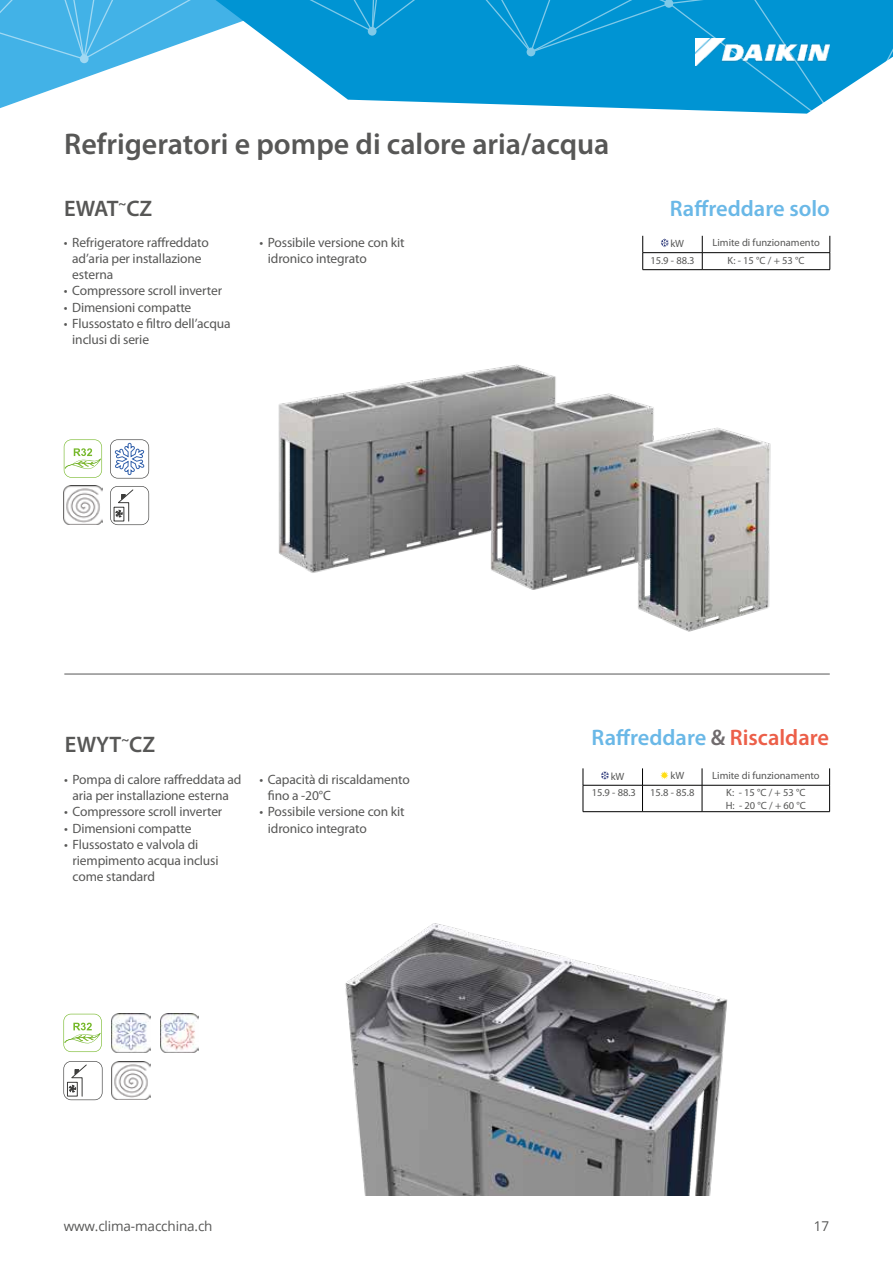
<style>
.page{position:relative;width:893px;height:1263px;background:#fff}
.page>*{position:absolute;margin:0;border:0;box-sizing:border-box;transform-origin:0 0}
.t1{font:600 30px "Myriad Pro";color:#575756}
.t2{font:600 22.5px "Myriad Pro";color:#6ab8e7}
.t3{font:600 22.5px "Myriad Pro";color:#575756}
.t4{font:13.5px/16.2px "Myriad Pro";letter-spacing:-.01em;color:#575756}
.t5{font:13.5px "Open Sans";letter-spacing:-.01em;color:#575756}
.t6{font:10.5px/16.4px "Myriad Pro";color:#575756}
.s1{color:#706b6d}
.s2{color:#ec5f49}
</style>
<div class="page">
<svg style="left:0;top:0;width:893px;height:114px"></svg>
<img style="left:695px;top:38px;width:134px;height:28px">
<svg style="left:110px;top:439px;width:39px;height:39px"></svg>
<svg style="left:110px;top:486px;width:39px;height:39px"></svg>
<hr style="left:64px;top:674px;width:766px;height:1px;background:#575756">
<img style="left:212px;top:364px;width:618px;height:311px">
<img style="left:345px;top:923px;width:383px;height:272px">
<img style="left:112px;top:1014px;width:38px;height:38px">
<hr style="left:643px;top:252px;width:59px;height:1px;background:#000">
<svg style="left:642px;top:236px;width:1px;height:34px"></svg>
<hr style="left:702px;top:252px;width:128px;height:1px;background:#000">
<svg style="left:702px;top:236px;width:1px;height:33px"></svg>
<svg style="left:830px;top:236px;width:1px;height:34px"></svg>
<hr style="left:643px;top:269px;width:59px;height:1px;background:#000">
<hr style="left:702px;top:269px;width:128px;height:1px;background:#000">
<svg style="left:661px;top:239px;width:7px;height:8px"></svg>
<img style="left:64px;top:486px;width:38px;height:38px">
<hr style="left:583px;top:785px;width:59px;height:1px;background:#000">
<svg style="left:583px;top:768px;width:1px;height:43px"></svg>
<hr style="left:642px;top:785px;width:60px;height:1px;background:#000">
<svg style="left:642px;top:768px;width:1px;height:43px"></svg>
<hr style="left:702px;top:785px;width:128px;height:1px;background:#000">
<svg style="left:702px;top:768px;width:1px;height:43px"></svg>
<svg style="left:829px;top:768px;width:1px;height:43px"></svg>
<hr style="left:583px;top:811px;width:59px;height:1px;background:#000">
<hr style="left:642px;top:811px;width:60px;height:1px;background:#000">
<hr style="left:702px;top:811px;width:128px;height:1px;background:#000">
<svg style="left:601px;top:771px;width:8px;height:9px"></svg>
<svg style="left:660px;top:771px;width:9px;height:8px"></svg>
<svg style="left:63px;top:1061px;width:40px;height:39px"></svg>
<img style="left:160px;top:1014px;width:38px;height:38px">
<img style="left:112px;top:1061px;width:38px;height:39px">
<svg style="left:64px;top:439px;width:38px;height:39px"></svg>
<svg style="left:63px;top:1014px;width:39px;height:38px"></svg>
<h1 class="t1" style="left:64px;top:125px;width:547px">Refrigeratori e pompe di calore aria/acqua</h1>
<h2 class="t3" style="left:64px;top:194px;width:90px">EWAT<sup>~</sup>CZ</h2>
<p class="t4" style="left:72px;top:234px;width:138px;text-indent:-9px">• Refrigeratore raffreddato ad’aria per installazione esterna</p>
<p class="t4" style="left:64px;top:283px;width:160px">• Compressore scroll inverter</p>
<p class="t4" style="left:64px;top:299px;width:129px">• Dimensioni compatte</p>
<p class="t4" style="left:72px;top:315px;width:160px;text-indent:-9px">• Flussostato e filtro dell’acqua inclusi di serie</p>
<p class="t4" style="left:268px;top:234px;width:138px;text-indent:-9px">• Possibile versione con kit idronico integrato</p>
<h2 class="t2" style="left:670px;top:194px;width:162px">Raffreddare solo</h2>
<p class="t6" style="left:712px;top:235px;width:109px">Limite di funzionamento</p>
<p class="t6" style="left:650px;top:235px;width:46px;text-indent:20px">kW<br>15.9 - 88.3</p>
<p class="t6" style="left:727px;top:252px;width:79px">K: - 15 °C / + 53 °C</p>
<h2 class="t3" style="left:65px;top:730px;width:92px">EWYT<sup>~</sup>CZ</h2>
<p class="t4" style="left:64px;top:771px;width:179px;text-align:center">• Pompa di calore raffreddata ad aria per installazione esterna</p>
<p class="t4" style="left:64px;top:803px;width:160px">• Compressore scroll inverter</p>
<p class="t4" style="left:64px;top:820px;width:129px">• Dimensioni compatte</p>
<p class="t4" style="left:73px;top:836px;width:148px;text-indent:-9px">• Flussostato e valvola di riempimento acqua inclusi come standard</p>
<p class="t4" style="left:268px;top:771px;width:143px;text-indent:-9px">• Capacità di riscaldamento fino a -20°C</p>
<p class="t4" style="left:268px;top:803px;width:138px;text-indent:-9px">• Possibile versione con kit idronico integrato</p>
<p class="t5" style="left:64px;top:1216px;width:150px">www.clima-macchina.ch</p>
<h2 class="t2" style="left:592px;top:723px;width:239px">Raffreddare <span class="s1">&amp;</span> <span class="s2">Riscaldare</span></h2>
<p class="t6" style="left:712px;top:767px;width:109px">Limite di funzionamento</p>
<p class="t6" style="left:611px;top:768px;width:15px">kW</p>
<p class="t6" style="left:671px;top:767px;width:15px">kW</p>
<p class="t6" style="left:592px;top:784px;width:46px">15.9 - 88.3</p>
<p class="t6" style="left:650px;top:784px;width:46px">15.8 - 85.8</p>
<p class="t6" style="left:726px;top:786px;width:82px;line-height:12.6px">K: - 15 °C / + 53 °C<br>H: - 20 °C / + 60 °C</p>
<p class="t5" style="left:814px;top:1216px;width:17px">17</p>
</div>
